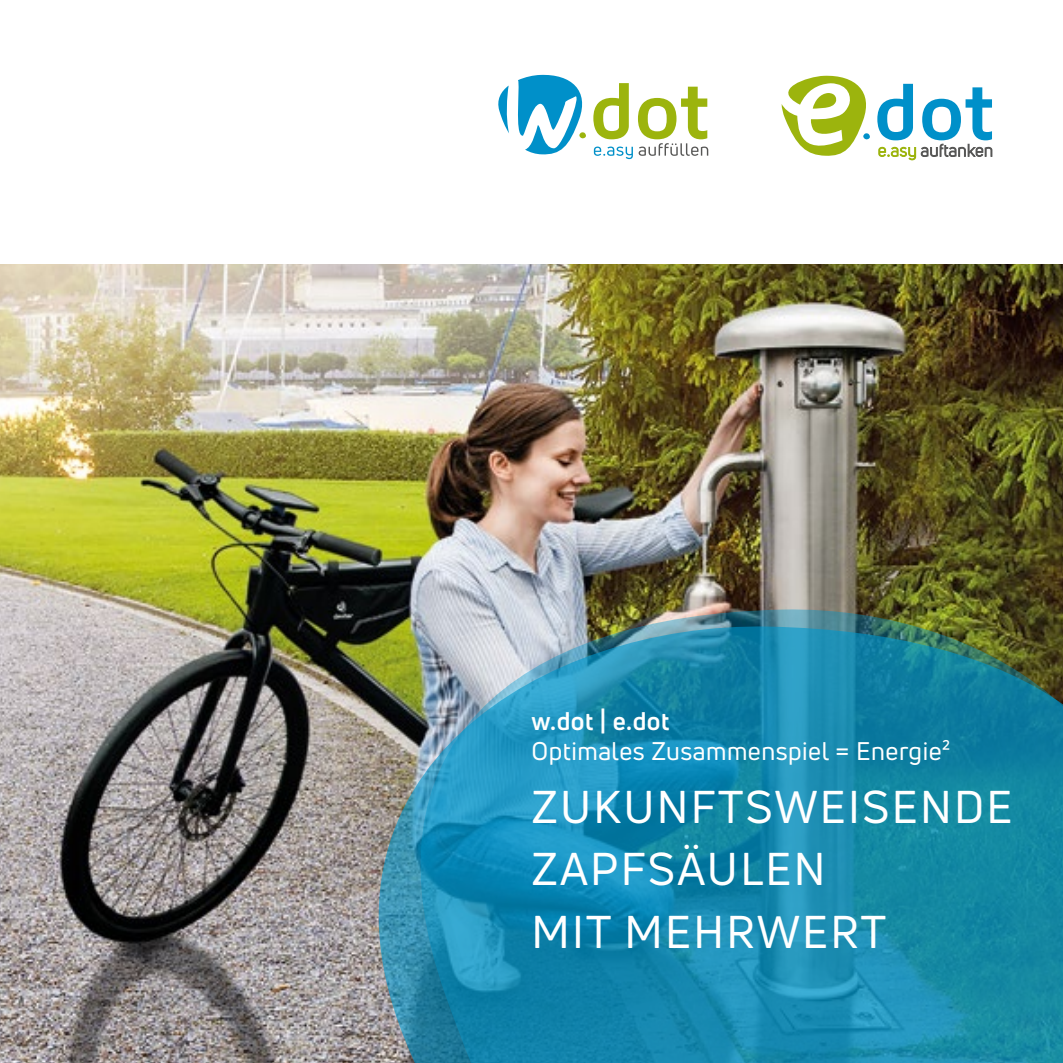
<style>
.page{position:relative;width:1063px;height:1063px;background:#fff}
.page>*{position:absolute;margin:0;border:0;box-sizing:border-box;transform-origin:0 0}
.t1{font:45px/62.5px "Uni Neue";letter-spacing:.05em;color:#fff}
.t2{font:25px "Uni Neue";letter-spacing:.02em;color:#fff}
.t3{font:700 25px "Uni Neue";letter-spacing:.02em;color:#fff}
</style>
<div class="page">
<img style="left:1px;top:265px;width:1062px;height:798px">
<img style="left:376px;top:624px;width:42px;height:439px">
<svg style="left:418px;top:607px;width:645px;height:456px;background:#238aa9"></svg>
<svg style="left:498px;top:75px;width:210px;height:84px"></svg>
<svg style="left:782px;top:75px;width:210px;height:85px"></svg>
<p class="t3" style="left:531px;top:706px;width:139px">w.dot | e.dot</p>
<p class="t2" style="left:531px;top:736px;width:420px">Optimales Zusammenspiel = Energie²</p>
<p class="t1" style="left:531px;top:775px;width:483px">ZUKUNFTSWEISENDE<br>ZAPFSÄULEN<br>MIT MEHRWERT</p>
</div>
